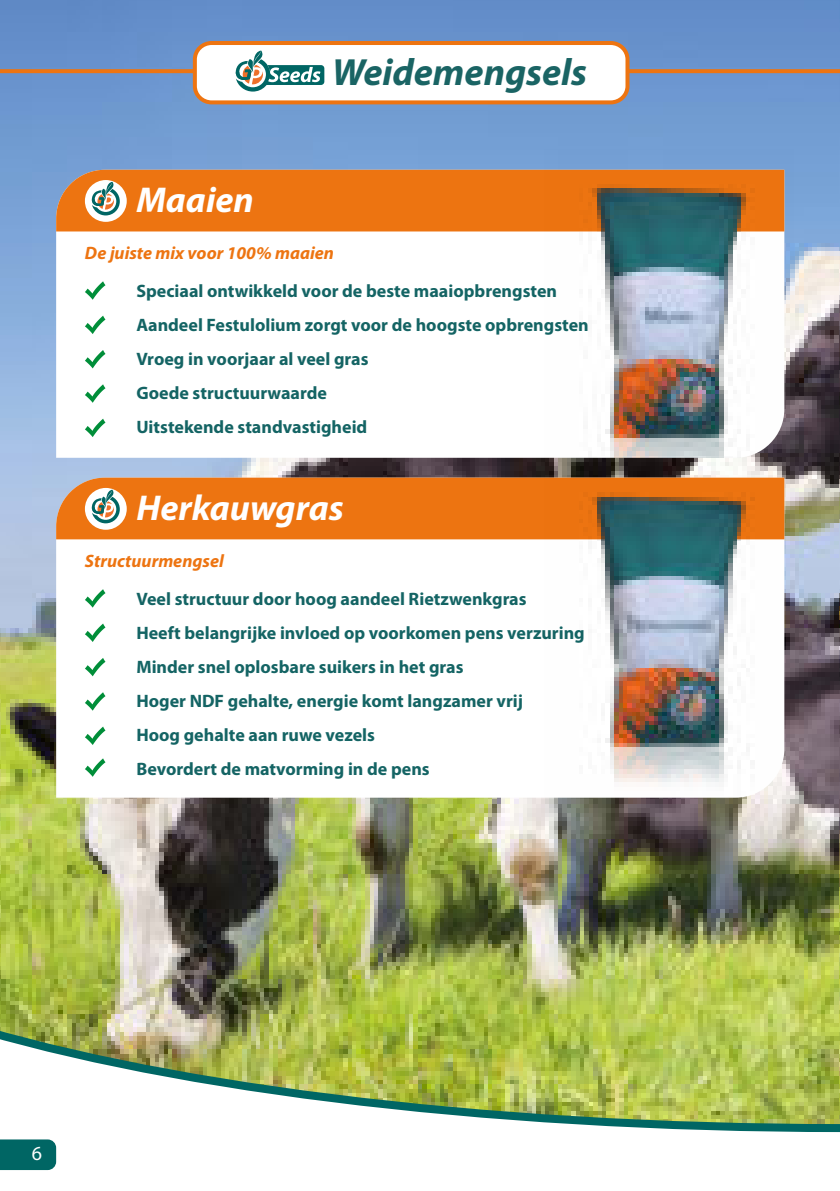
<style>
.page{position:relative;width:840px;height:1191px;background:#fff}
.page>*{position:absolute;margin:0;border:0;box-sizing:border-box;transform-origin:0 0}
.t1{font:italic 700 38px "Myriad Pro";color:#1a6464}
.t2{font:italic 700 36px "Myriad Pro";color:#fff}
.t3{font:20px "Myriad Pro";color:#fff}
.t4{font:700 18px/34px "Myriad Pro";color:#146464}
.t5{font:italic 700 18px "Myriad Pro";color:#ed7411}
.s1{color:#006664}
</style>
<div class="page">
<img style="left:0;top:0;width:839px;height:1007px">
<img style="left:0;top:1007px;width:839px;height:164px">
<div style="left:0;top:1139px;width:56px;height:31px;background:#006664"></div>
<svg style="left:56px;top:231px;width:488px;height:227px"></svg>
<div style="left:56px;top:170px;width:488px;height:61px;background:#ed7411"></div>
<div style="left:85px;top:180px;width:42px;height:42px;background:#fff;border-radius:50%"></div>
<svg style="left:92px;top:181px;width:28px;height:34px"></svg>
<img style="left:544px;top:149px;width:249px;height:648px">
<svg style="left:85px;top:350px;width:20px;height:18px"></svg>
<svg style="left:85px;top:281px;width:20px;height:19px"></svg>
<svg style="left:85px;top:384px;width:20px;height:19px"></svg>
<svg style="left:85px;top:316px;width:20px;height:18px"></svg>
<svg style="left:56px;top:539px;width:727px;height:258px"></svg>
<svg style="left:85px;top:419px;width:20px;height:18px"></svg>
<svg style="left:56px;top:477px;width:727px;height:62px;background:#d1711f"></svg>
<div style="left:85px;top:488px;width:42px;height:42px;background:#fff;border-radius:50%"></div>
<svg style="left:92px;top:489px;width:28px;height:34px"></svg>
<svg style="left:85px;top:658px;width:20px;height:18px"></svg>
<svg style="left:85px;top:589px;width:20px;height:18px"></svg>
<svg style="left:85px;top:692px;width:20px;height:18px"></svg>
<svg style="left:85px;top:726px;width:20px;height:19px"></svg>
<svg style="left:85px;top:758px;width:20px;height:19px"></svg>
<svg style="left:85px;top:623px;width:20px;height:19px"></svg>
<svg style="left:0;top:69px;width:839px;height:4px;background:#e77518"></svg>
<div style="left:194px;top:42px;width:433px;height:61px;background:#fff;border-radius:17px"></div>
<div style="left:193px;top:41px;width:436px;height:63px;border:4px solid #ed7411;border-radius:17px"></div>
<svg style="left:236px;top:50px;width:88px;height:42px"></svg>
<h1 class="t1" style="left:332px;top:57px;width:256px">Weidemengsels</h1>
<h2 class="t2" style="left:136px;top:186px;width:119px">Maaien</h2>
<p class="t5" style="left:85px;top:246px;width:250px">De juiste mix voor 100% maaien</p>
<p class="t4" style="left:136px;top:275px;width:454px">Speciaal ontwikkeld voor de beste maaiopbrengsten Aandeel Festulolium zorgt voor de hoogste opbrengsten Vroeg in voorjaar al veel gras<br>Goede structuurwaarde<br>Uitstekende standvastigheid</p>
<h2 class="t2" style="left:136px;top:494px;width:209px">Herkauwgras</h2>
<p class="t5" style="left:85px;top:554px;width:140px">Structuurmengsel</p>
<p class="t4" style="left:136px;top:583px;width:450px">Veel structuur door hoog aandeel Rietzwenkgras<br>Heeft belangrijke invloed op voorkomen pens verzuring Minder snel oplosbare suikers in het gras<br>Hoger NDF gehalte, energie komt langzamer vrij<br>Hoog gehalte aan ruwe vezels<br>Bevordert de matvorming in de pens</p>
<p class="t3" style="left:32px;top:1145px;width:28px">6 <span class="s1">6</span></p>
</div>
